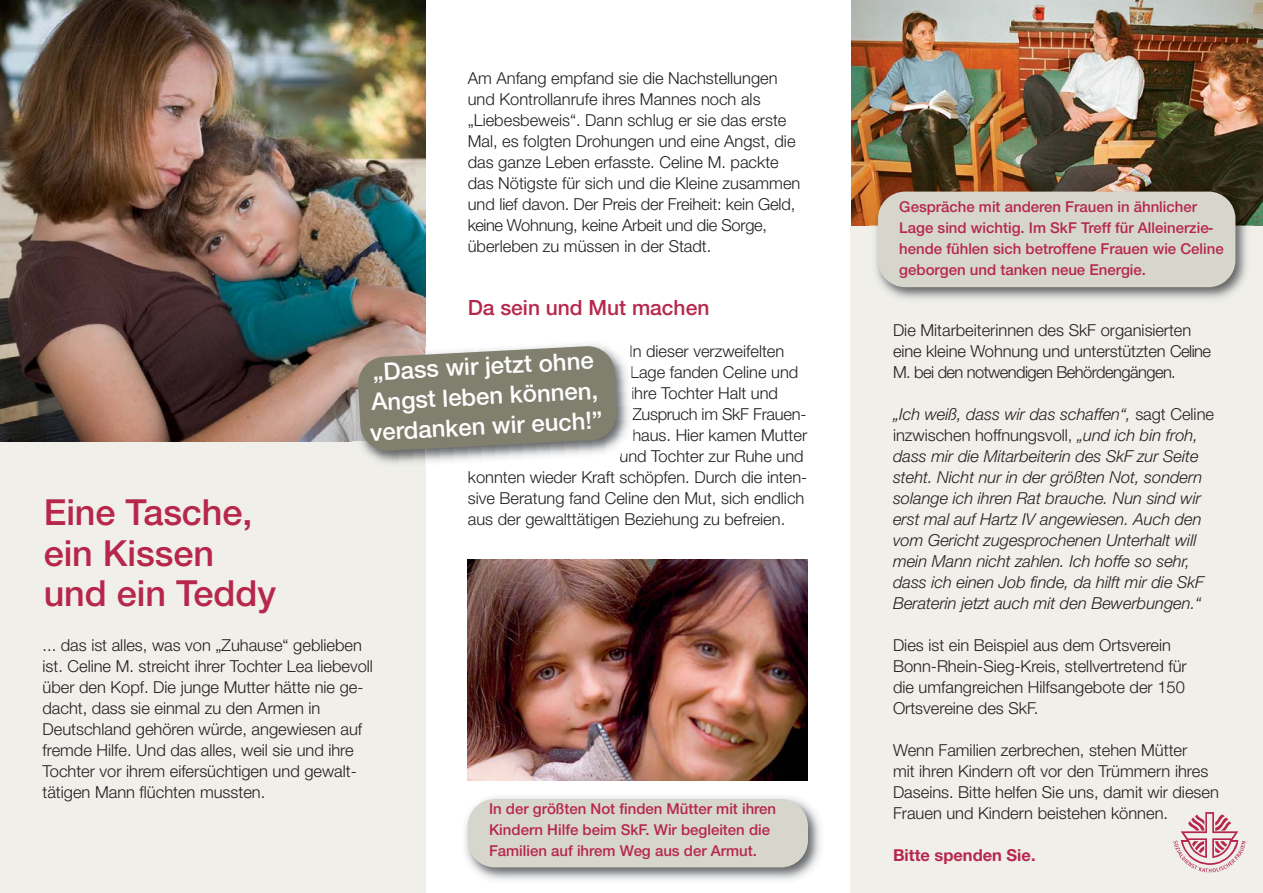
<style>
.page{position:relative;width:1263px;height:893px;background:#fff}
.page>*{position:absolute;margin:0;border:0;box-sizing:border-box;transform-origin:0 0}
.t1{font:500 36px/40.5px "Helvetica Neue";color:#b7274c}
.t2{font:500 24px/30px "Helvetica Neue";color:#fff}
.t3{font:500 21px "Helvetica Neue";color:#b7274c}
.t4{font:300 16.5px/21px "Helvetica Neue";color:#231f20}
.t5{font:italic 300 16.5px/21px "Helvetica Neue";color:#231f20}
.t6{font:700 16.5px "Helvetica Neue";color:#b7274c}
.t7{font:500 15px/21px "Helvetica Neue";color:#b7274c}
.s1{font-style:normal}
</style>
<div class="page">
<div style="left:850px;top:0;width:413px;height:893px;background:#f0efea"></div>
<div style="left:0;top:0;width:425px;height:893px;background:#f0efea"></div>
<img style="left:851px;top:0;width:412px;height:225px">
<img style="left:0;top:0;width:425px;height:441px">
<img style="left:468px;top:560px;width:340px;height:220px">
<img style="left:869px;top:184px;width:384px;height:115px">
<div style="left:878px;top:192px;width:357px;height:95px;background:#d6d6cc;border-radius:27px"></div>
<img style="left:425px;top:336px;width:211px;height:131px">
<svg style="left:630px;top:345px;width:2px;height:12px"></svg>
<svg style="left:631px;top:366px;width:2px;height:13px"></svg>
<svg style="left:632px;top:387px;width:2px;height:12px"></svg>
<svg style="left:632px;top:408px;width:3px;height:13px"></svg>
<svg style="left:633px;top:429px;width:3px;height:12px"></svg>
<img style="left:620px;top:452px;width:17px;height:5px">
<img style="left:348px;top:347px;width:9px;height:94px">
<svg style="left:357px;top:345px;width:260px;height:106px;background:#8a8879"></svg>
<svg style="left:1173px;top:812px;width:73px;height:60px"></svg>
<img style="left:465px;top:797px;width:356px;height:84px">
<div style="left:468px;top:799px;width:340px;height:68px;background:#d6d6cc;border-radius:27px"></div>
<h1 class="t1" style="left:44px;top:496px;width:210px">Eine Tasche,</h1>
<h1 class="t1" style="left:44px;top:536px;width:234px">ein Kissen und ein Teddy</h1>
<p class="t4" style="left:468px;top:69px;width:334px">Am Anfang empfand sie die Nachstellungen und Kontrollanrufe ihres Mannes noch als „Liebesbeweis“. Dann schlug er sie das erste Mal, es folgten Drohungen und eine Angst, die das ganze Leben erfasste. Celine M. packte das Nötigste für sich und die Kleine zusammen und lief davon. Der Preis der Freiheit: kein Geld, keine Wohnung, keine Arbeit und die Sorge, über leben zu müssen in der Stadt.</p>
<p class="t3" style="left:468px;top:300px;width:243px">Da sein und Mut machen</p>
<p class="t4" style="left:629px;top:342px;width:157px">In dieser verzweifelten</p>
<p class="t4" style="left:630px;top:363px;width:170px">Lage fanden Celine und</p>
<p class="t4" style="left:631px;top:384px;width:148px">ihre Tochter Halt und</p>
<p class="t4" style="left:632px;top:405px;width:176px">Zuspruch im SkF Frauen-</p>
<p class="t4" style="left:632px;top:426px;width:176px">haus. Hier kamen Mutter</p>
<p class="t4" style="left:619px;top:447px;width:186px">und Tochter zur Ruhe und</p>
<p class="t4" style="left:468px;top:468px;width:341px">konnten wieder Kraft schöpfen. Durch die inten-</p>
<p class="t4" style="left:468px;top:489px;width:338px">sive Beratung fand Celine den Mut, sich endlich</p>
<h2 class="t2" style="left:366px;top:359px;width:235px;rotate:-3deg">„Dass wir jetzt ohne<br>Angst leben können, verdanken wir euch!”</h2>
<p class="t4" style="left:468px;top:510px;width:319px">aus der gewalttätigen Beziehung zu befreien.</p>
<p class="t4" style="left:43px;top:636px;width:332px">... das ist alles, was von „Zuhause“ geblieben ist. Celine M. streicht ihrer Tochter Lea liebevoll über den Kopf. Die junge Mutter hätte nie ge&shy;dacht, dass sie einmal zu den Armen in Deutschland gehören würde, angewiesen auf fremde Hilfe. Und das alles, weil sie und ihre Tochter vor ihrem eifersüchtigen und gewalt - tätigen Mann flüchten mussten.</p>
<p class="t7" style="left:489px;top:800px;width:289px">In der größten Not finden Mütter mit ihren<br>Kindern Hilfe beim SkF. Wir begleiten die<br>Familien auf ihrem Weg aus der Armut.</p>
<p class="t7" style="left:899px;top:198px;width:326px">Gespräche mit anderen Frauen in ähnlicher Lage sind wichtig. Im SkF Treff für Alleinerzie&shy;hende fühlen sich betroffene Frauen wie Celine geborgen und tanken neue Energie.</p>
<p class="t4" style="left:893px;top:321px;width:320px">Die Mitarbeiterinnen des SkF organisierten eine kleine Wohnung und unterstützten Celine<br>M. bei den notwendigen Behördengängen.</p>
<p class="t5" style="left:893px;top:405px;width:323px">„Ich weiß, dass wir das schaffen“, <span class="s1">sagt Celine inzwischen hoffnungsvoll,</span> „und ich bin froh, dass mir die Mitarbeiterin des SkF zur Seite steht. Nicht nur in der größten Not, sondern solange ich ihren Rat brauche. Nun sind wir erst mal auf Hartz IV angewiesen. Auch den vom Gericht zugesprochenen Unterhalt will mein Mann nicht zahlen. Ich hoffe so sehr, dass ich einen Job finde, da hilft mir die SkF Beraterin jetzt auch mit den Bewerbungen.“</p>
<p class="t4" style="left:893px;top:636px;width:295px">Dies ist ein Beispiel aus dem Ortsverein Bonn-Rhein-Sieg-Kreis, stellvertretend für die umfangreichen Hilfsangebote der 150<br>Ortsvereine des SkF.</p>
<p class="t4" style="left:893px;top:741px;width:327px">Wenn Familien zerbrechen, stehen Mütter<br>mit ihren Kindern oft vor den Trümmern ihres Daseins. Bitte helfen Sie uns, damit wir diesen Frauen und Kindern beistehen können.</p>
<p class="t6" style="left:893px;top:849px;width:144px">Bitte spenden Sie.</p>
</div>
